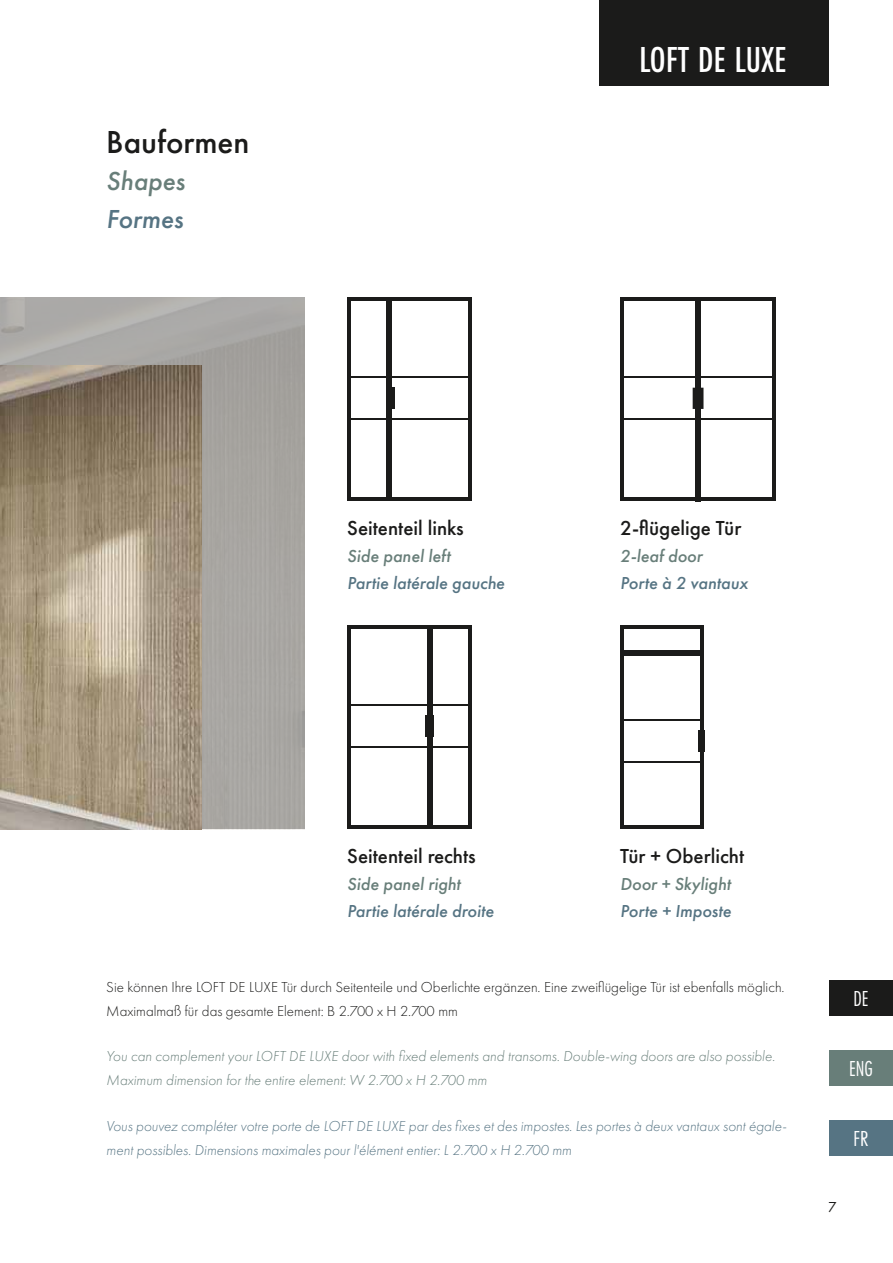
<style>
.page{position:relative;width:893px;height:1263px;background:#fff}
.page>*{position:absolute;margin:0;border:0;box-sizing:border-box;transform-origin:0 0}
.t1{font:500 37.5px "Futura PT Cond";letter-spacing:.01em;color:#fff}
.t2{font:500 33px "Futura PT";color:#1b1b1a}
.t3{font:italic 500 27px "Futura PT";color:#687e79}
.t4{font:italic 500 27px "Futura PT";color:#567483}
.t5{font:22.5px "Futura PT Cond";color:#fff}
.t6{font:500 21px "Futura PT";color:#1b1b1a}
.t7{font:italic 500 18px "Futura PT";color:#567483}
.t8{font:italic 500 18px "Futura PT";color:#687e79}
.t9{font:italic 300 15px/24px "Futura PT";color:#567483}
.t10{font:300 15px/24px "Futura PT";color:#1b1b1a}
.t11{font:italic 300 15px/24px "Futura PT";color:#687e79}
.t12{font:15px "Futura PT";color:#1b1b1a}
</style>
<div class="page">
<div style="left:600px;top:0;width:229px;height:85px;background:#1b1b1a"></div>
<img style="left:0;top:298px;width:305px;height:531px">
<img style="left:0;top:366px;width:202px;height:463px">
<hr style="left:347px;top:298px;width:125px;height:3px;background:#1b1b1a">
<hr style="left:347px;top:498px;width:125px;height:3px;background:#1b1b1a">
<hr style="left:347px;top:298px;width:4px;height:203px;background:#1b1b1a">
<hr style="left:469px;top:298px;width:3px;height:203px;background:#1b1b1a">
<hr style="left:347px;top:376px;width:125px;height:2px;background:#1b1b1a">
<hr style="left:347px;top:418px;width:125px;height:2px;background:#1b1b1a">
<div style="left:386px;top:298px;width:5px;height:203px;background:#1b1b1a"></div>
<div style="left:386px;top:388px;width:8px;height:21px;background:#1b1b1a"></div>
<hr style="left:347px;top:626px;width:125px;height:3px;background:#1b1b1a">
<hr style="left:347px;top:826px;width:125px;height:3px;background:#1b1b1a">
<hr style="left:469px;top:626px;width:3px;height:203px;background:#1b1b1a">
<hr style="left:347px;top:626px;width:4px;height:203px;background:#1b1b1a">
<hr style="left:347px;top:704px;width:125px;height:2px;background:#1b1b1a">
<hr style="left:347px;top:746px;width:125px;height:2px;background:#1b1b1a">
<div style="left:428px;top:626px;width:5px;height:203px;background:#1b1b1a"></div>
<div style="left:425px;top:716px;width:8px;height:21px;background:#1b1b1a"></div>
<div style="left:695px;top:298px;width:6px;height:203px;background:#1b1b1a"></div>
<hr style="left:620px;top:298px;width:4px;height:203px;background:#1b1b1a">
<hr style="left:620px;top:298px;width:156px;height:3px;background:#1b1b1a">
<hr style="left:620px;top:498px;width:156px;height:3px;background:#1b1b1a">
<hr style="left:620px;top:376px;width:156px;height:2px;background:#1b1b1a">
<hr style="left:620px;top:418px;width:156px;height:2px;background:#1b1b1a">
<hr style="left:772px;top:298px;width:4px;height:203px;background:#1b1b1a">
<svg style="left:693px;top:388px;width:10px;height:21px"></svg>
<hr style="left:701px;top:626px;width:3px;height:203px;background:#1b1b1a">
<hr style="left:620px;top:626px;width:4px;height:203px;background:#1b1b1a">
<div style="left:698px;top:730px;width:6px;height:22px;background:#1b1b1a"></div>
<hr style="left:620px;top:626px;width:84px;height:3px;background:#1b1b1a">
<hr style="left:620px;top:826px;width:84px;height:3px;background:#1b1b1a">
<hr style="left:620px;top:719px;width:84px;height:1px;background:#1b1b1a">
<hr style="left:620px;top:761px;width:84px;height:2px;background:#1b1b1a">
<div style="left:620px;top:650px;width:84px;height:5px;background:#1b1b1a"></div>
<div style="left:829px;top:1120px;width:64px;height:35px;background:#567483"></div>
<div style="left:829px;top:980px;width:64px;height:36px;background:#1b1b1a"></div>
<div style="left:829px;top:1050px;width:64px;height:36px;background:#687e79"></div>
<h2 class="t2" style="left:106px;top:122px;width:145px">Bauformen</h2>
<h3 class="t3" style="left:106px;top:164px;width:80px">Shapes</h3>
<h3 class="t4" style="left:106px;top:202px;width:79px">Formes</h3>
<h1 class="t1" style="left:639px;top:38px;width:149px">LOFT DE LUXE</h1>
<h3 class="t6" style="left:347px;top:515px;width:118px">Seitenteil links</h3>
<p class="t8" style="left:347px;top:545px;width:105px">Side panel left</p>
<p class="t7" style="left:347px;top:572px;width:159px">Partie latérale gauche</p>
<h3 class="t6" style="left:347px;top:843px;width:130px">Seitenteil rechts</h3>
<p class="t8" style="left:347px;top:873px;width:115px">Side panel right</p>
<p class="t7" style="left:347px;top:900px;width:148px">Partie latérale droite</p>
<h3 class="t6" style="left:620px;top:515px;width:123px">2-flügelige Tür</h3>
<p class="t8" style="left:620px;top:545px;width:84px">2-leaf door</p>
<p class="t7" style="left:620px;top:572px;width:129px">Porte à 2 vantaux</p>
<h3 class="t6" style="left:620px;top:843px;width:126px">Tür + Oberlicht</h3>
<p class="t8" style="left:620px;top:873px;width:112px">Door + Skylight</p>
<p class="t7" style="left:620px;top:900px;width:113px">Porte + Imposte</p>
<p class="t10" style="left:106px;top:975px;width:680px">Sie können Ihre LOFT DE LUXE Tür durch Seitenteile und Oberlichte ergänzen. Eine zweiflügelige Tür ist ebenfalls möglich.<br>Maximalmaß für das gesamte Element: B 2.700 x H 2.700 mm</p>
<h3 class="t5" style="left:853px;top:986px;width:17px">DE</h3>
<p class="t11" style="left:106px;top:1044px;width:670px">You can complement your LOFT DE LUXE door with fixed elements and transoms. Double-wing doors are also possible.<br>Maximum dimension for the entire element: W 2.700 x H 2.700 mm</p>
<h3 class="t5" style="left:849px;top:1055px;width:25px">ENG</h3>
<p class="t9" style="left:106px;top:1114px;width:682px">Vous pouvez compléter votre porte de LOFT DE LUXE par des fixes et des impostes. Les portes à deux vantaux sont égale&shy;ment possibles. Dimensions maximales pour l'élément entier: L 2.700 x H 2.700 mm</p>
<h3 class="t5" style="left:853px;top:1125px;width:17px">FR</h3>
<p class="t12" style="left:828px;top:1198px;width:10px">7</p>
</div>
